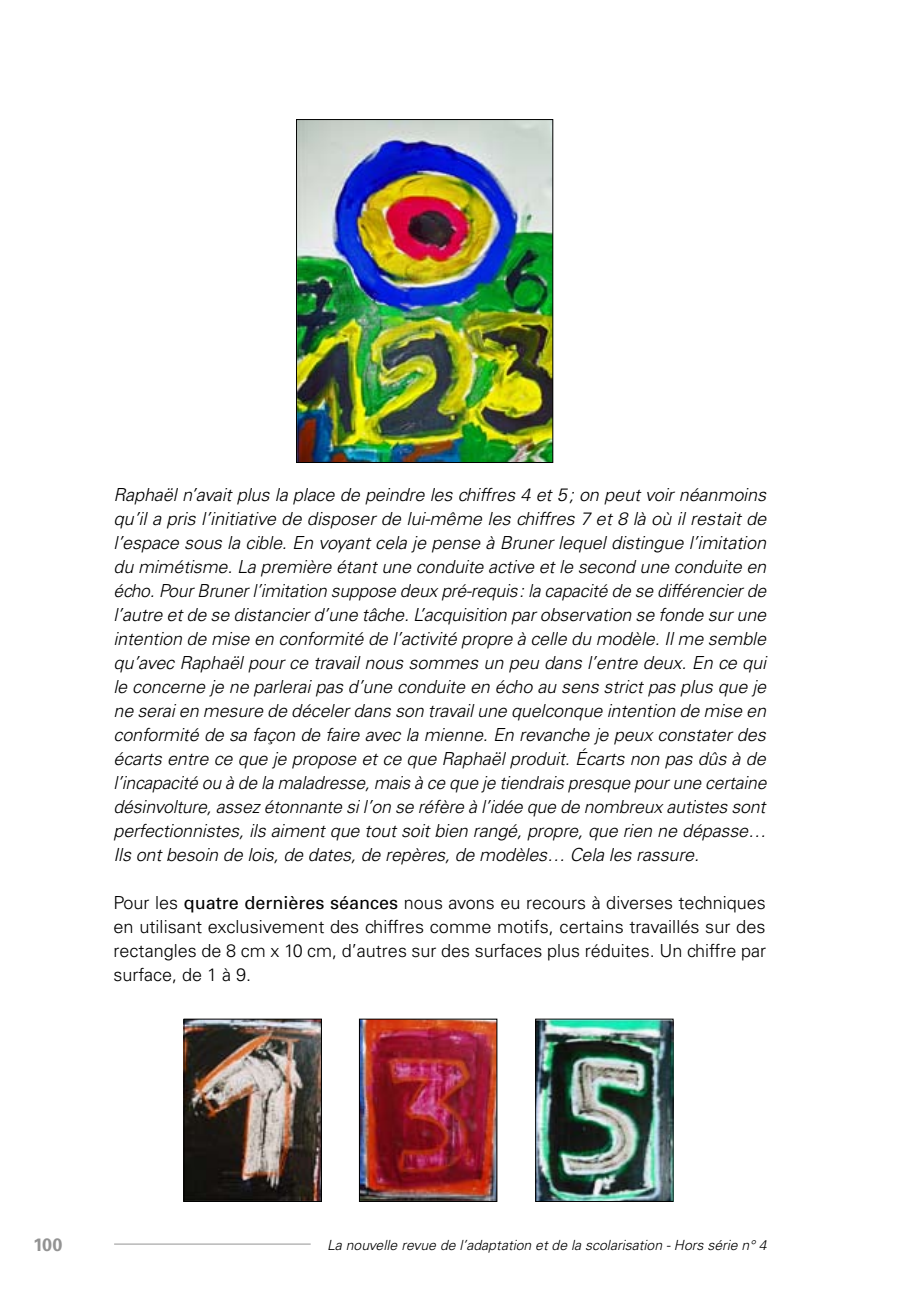
<style>
.page{position:relative;width:908px;height:1304px;background:#fff}
.page>*{position:absolute;margin:0;border:0;box-sizing:border-box;transform-origin:0 0}
.t1{font:italic 300 18px/24px "Univers";letter-spacing:-.01em;color:#000;text-align:justify}
.t2{font:300 18px/24px "Univers";color:#000;text-align:justify}
.t3{font:700 18px "Univers";color:#939393}
.t4{font:italic 300 14px "Univers";color:#000}
.s1{font-weight:400}
</style>
<div class="page">
<hr style="left:114px;top:1244px;width:196px;height:1px;background:#939393">
<img style="left:298px;top:121px;width:253px;height:340px">
<div style="left:296px;top:119px;width:257px;height:344px;border:1px solid #000"></div>
<img style="left:185px;top:1021px;width:135px;height:179px">
<div style="left:183px;top:1019px;width:139px;height:183px;border:1px solid #000"></div>
<img style="left:361px;top:1021px;width:134px;height:179px">
<div style="left:359px;top:1019px;width:138px;height:183px;border:1px solid #000"></div>
<img style="left:537px;top:1021px;width:134px;height:179px">
<div style="left:535px;top:1019px;width:138px;height:183px;border:1px solid #000"></div>
<p class="t1" style="left:113px;top:483px;width:654px">Raphaël n’avait plus la place de peindre les chiffres 4 et 5; on peut voir néanmoins qu’il a pris l’initiative de disposer de lui-même les chiffres 7 et 8 là où il restait de l’espace sous la cible. En voyant cela je pense à Bruner lequel distingue l’imitation du mimétisme. La première étant une conduite active et le second une conduite en écho. Pour Bruner l’imitation suppose deux pré-requis: la capacité de se différencier de l’autre et de se distancier d’une tâche. L’acquisition par observation se fonde sur une intention de mise en conformité de l’activité propre à celle du modèle. Il me semble qu’avec Raphaël pour ce travail nous sommes un peu dans l’entre deux. En ce qui le concerne je ne parlerai pas d’une conduite en écho au sens strict pas plus que je ne serai en mesure de déceler dans son travail une quelconque intention de mise en conformité de sa façon de faire avec la mienne. En revanche je peux constater des écarts entre ce que je propose et ce que Raphaël produit. Écarts non pas dûs à de l’incapacité ou à de la maladresse, mais à ce que je tiendrais presque pour une certaine désinvolture, assez étonnante si l’on se réfère à l’idée que de nombreux autistes sont perfectionnistes, ils aiment que tout soit bien rangé, propre, que rien ne dépasse… Ils ont besoin de lois, de dates, de repères, de modèles… Cela les rassure.</p>
<p class="t2" style="left:113px;top:891px;width:653px">Pour les <span class="s1">quatre dernières séances</span> nous avons eu recours à diverses techniques en utilisant exclusivement des chiffres comme motifs, certains travaillés sur des rectangles de 8 cm x 10 cm, d’autres sur des surfaces plus réduites. Un chiffre par surface, de 1 à 9.</p>
<p class="t3" style="left:33px;top:1234px;width:31px">100</p>
<p class="t4" style="left:327px;top:1236px;width:441px">La nouvelle revue de l’adaptation et de la scolarisation - Hors série n° 4</p>
</div>
